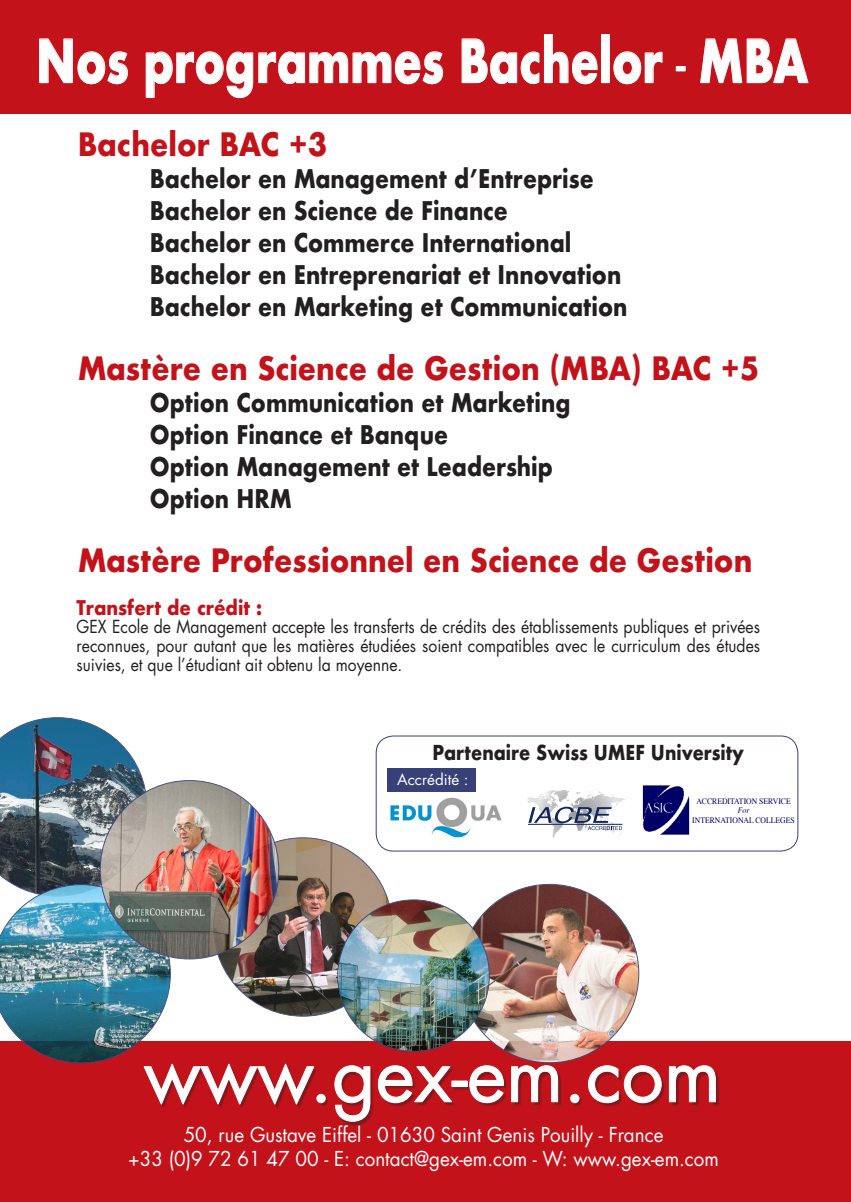
<style>
.page{position:relative;width:851px;height:1202px;background:#fff}
.page>*{position:absolute;margin:0;border:0;box-sizing:border-box;transform-origin:0 0}
.t1{font:74.6px "Futura";color:#fff}
.t2{font:700 58px "Futura";color:#fff;scale:.75 1}
.t3{font:700 31.2px "Futura";color:#c4121a;scale:.9 1}
.t4{font:700 25px "Futura";color:#231f20;scale:.86 1}
.t5{font:20px/24px "Futura";color:#fff;text-align:center;scale:.94 1}
.t6{font:700 20px "Futura";color:#231f20;scale:.86 1}
.t7{font:700 19.6px "Futura";color:#c4121a;scale:.9 1}
.t8{font:17.6px/18.8px "Futura";color:#231f20;text-align:justify;scale:.9 1}
.t9{font:15.2px "Futura";color:#fff}
.t10{font:8.2px "Times";color:#006;scale:.93 1}
.t11{font:italic 8.2px "Times";color:#006;scale:.93 1}
.s1{font-weight:400}
</style>
<div class="page">
<div style="left:0;top:0;width:850px;height:113px;background:#c4121a"></div>
<svg style="left:39px;top:39px;width:89px;height:45px"></svg>
<svg style="left:146px;top:51px;width:297px;height:47px"></svg>
<svg style="left:461px;top:34px;width:136px;height:50px"></svg>
<div style="left:601px;top:34px;width:8px;height:49px;border:1px solid #fff"></div>
<svg style="left:613px;top:51px;width:49px;height:33px"></svg>
<div style="left:676px;top:66px;width:9px;height:5px;border:1px solid #fff"></div>
<svg style="left:700px;top:39px;width:108px;height:44px"></svg>
<div style="left:0;top:1041px;width:850px;height:161px;background:#c4121a"></div>
<img style="left:213px;top:838px;width:179px;height:178px;border-radius:89px">
<img style="left:489px;top:884px;width:149px;height:176px">
<img style="left:338px;top:900px;width:151px;height:151px">
<div style="left:145px;top:1066px;width:574px;height:60px;background:#231f20;opacity:.4"></div>
<img style="left:0;top:717px;width:314px;height:388px">
<div style="left:316px;top:1094px;width:9px;height:9px;border:1px solid #fff;border-radius:50%"></div>
<svg style="left:334px;top:1065px;width:36px;height:57px"></svg>
<svg style="left:378px;top:1065px;width:74px;height:38px"></svg>
<div style="left:451px;top:1081px;width:16px;height:6px;border:1px solid #fff"></div>
<svg style="left:469px;top:1065px;width:35px;height:38px"></svg>
<svg style="left:511px;top:1065px;width:47px;height:37px"></svg>
<div style="left:570px;top:1094px;width:9px;height:9px;border:1px solid #fff;border-radius:50%"></div>
<svg style="left:588px;top:1065px;width:30px;height:38px"></svg>
<svg style="left:624px;top:1065px;width:37px;height:38px"></svg>
<svg style="left:669px;top:1065px;width:46px;height:37px"></svg>
<div style="left:376px;top:736px;width:422px;height:115px;border:1px solid #374077;border-radius:17px"></div>
<img style="left:388px;top:791px;width:114px;height:47px">
<img style="left:642px;top:785px;width:48px;height:50px">
<svg style="left:528px;top:807px;width:94px;height:23px"></svg>
<hr style="left:528px;top:824px;width:94px;height:1px;background:#0f255b">
<div style="left:388px;top:768px;width:88px;height:23px;background:#374077"></div>
<p class="t2" style="left:36px;top:19px;width:1030px">Nos programmes Bachelor <span class="s1">-</span> MBA</p>
<p class="t3" style="left:78px;top:122px;width:279px">Bachelor BAC +3</p>
<p class="t4" style="left:150px;top:160px;width:517px">Bachelor en Management d’Entreprise</p>
<p class="t4" style="left:150px;top:192px;width:418px">Bachelor en Science de Finance</p>
<p class="t4" style="left:150px;top:224px;width:491px">Bachelor en Commerce International</p>
<p class="t4" style="left:150px;top:256px;width:549px">Bachelor en Entreprenariat et Innovation</p>
<p class="t4" style="left:150px;top:288px;width:557px">Bachelor en Marketing et Communication</p>
<p class="t3" style="left:78px;top:346px;width:758px">Mastère en Science de Gestion (MBA) BAC +5</p>
<p class="t4" style="left:150px;top:384px;width:490px">Option Communication et Marketing</p>
<p class="t4" style="left:150px;top:416px;width:348px">Option Finance et Banque</p>
<p class="t4" style="left:150px;top:448px;width:470px">Option Management et Leadership</p>
<p class="t4" style="left:150px;top:480px;width:167px">Option HRM</p>
<p class="t3" style="left:78px;top:538px;width:751px">Mastère Professionnel en Science de Gestion</p>
<p class="t7" style="left:77px;top:593px;width:208px">Transfert de crédit :</p>
<p class="t8" style="left:77px;top:618px;width:760px">GEX Ecole de Management accepte les transferts de crédits des établissements publiques et privées reconnues, pour autant que les matières étudiées soient compatibles avec le curriculum des études suivies, et que l’étudiant ait obtenu la moyenne.</p>
<p class="t6" style="left:432px;top:738px;width:363px">Partenaire Swiss UMEF University</p>
<p class="t9" style="left:397px;top:770px;width:73px">Accrédité :</p>
<p class="t10" style="left:696px;top:794px;width:103px">ACCREDITATION SERVICE</p>
<p class="t11" style="left:737px;top:803px;width:14px">For</p>
<p class="t10" style="left:692px;top:812px;width:112px">INTERNATIONAL COLLEGES</p>
<p class="t1" style="left:144px;top:1027px;width:578px">www.gex-em.com</p>
<p class="t5" style="left:128px;top:1123px;width:629px">50, rue Gustave Eiffel - 01630 Saint Genis Pouilly - France<br>+33 (0)9 72 61 47 00 - E: contact@gex-em.com - W: www.gex-em.com</p>
</div>
